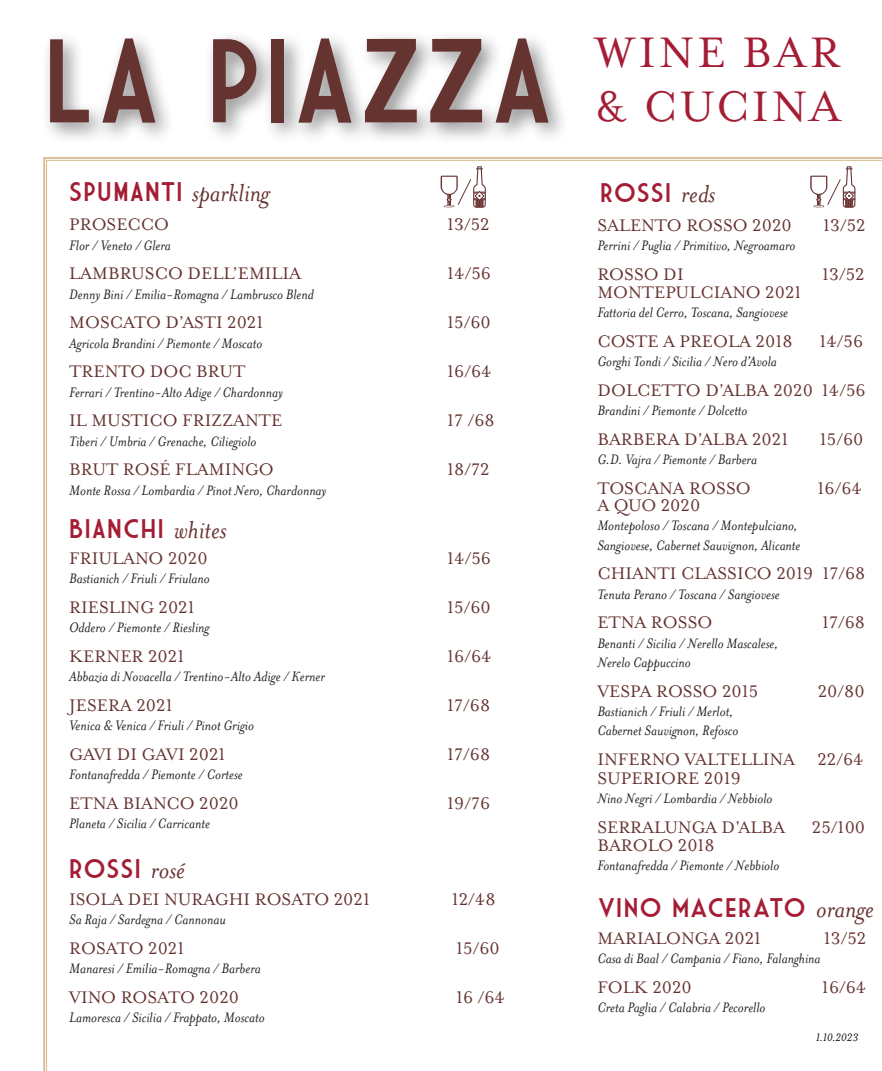
<style>
.page{position:relative;width:882px;height:1071px;background:#fff}
.page>*{position:absolute;margin:0;border:0;box-sizing:border-box;transform-origin:0 0}
.t1{font:115.5px "Market Deco";color:#653330}
.t2{font:49px "Mrs Eaves Roman Lining";letter-spacing:.06em;color:#a41d35}
.t3{font:italic 28px "Mrs Eaves OT";color:#653230}
.t4{font:26.25px "Market Deco";letter-spacing:.025em;color:#a41d35}
.t5{font:19.25px "Mrs Eaves Roman Lining";color:#653230}
.t6{font:19.25px "Mrs Eaves Roman Lining";color:#65312f}
.t7{font:italic 15.75px/19.2px "Mrs Eaves";color:#231f20}
.Menu_Date{font:italic 12.25px "Mrs Eaves OT";letter-spacing:-.005em;color:#000}
.s1{font-family:"Market Deco";font-style:normal;font-size:26.25px;color:#a41d35}
.s2{font-family:"Mrs Eaves OT";font-style:italic;font-size:28px;color:#653230}
</style>
<div class="page">
<div style="left:41px;top:30px;width:530px;height:115px;background:#231f20;opacity:.5"></div>
<p class="t1" style="left:43px;top:17px;width:514px">LA PIAZZA</p>
<p class="t2" style="left:595px;top:26px;width:247px">WINE BAR</p>
<p class="t2" style="left:595px;top:80px;width:247px">&amp; CUCINA</p>
<p class="t3" style="left:69px;top:177px;width:202px"><span class="s1">SPUMANTI</span> sparkling</p>
<p class="t5" style="left:69px;top:214px;width:101px">PROSECCO</p>
<p class="t5" style="left:447px;top:214px;width:44px">13/52</p>
<p class="t7" style="left:69px;top:235px;width:103px">Flor / Veneto / Glera</p>
<p class="t5" style="left:69px;top:263px;width:233px">LAMBRUSCO DELL’EMILIA</p>
<p class="t5" style="left:447px;top:263px;width:45px">14/56</p>
<p class="t7" style="left:69px;top:284px;width:246px">Denny Bini / Emilia-Romagna / Lambrusco Blend</p>
<p class="t5" style="left:69px;top:312px;width:196px">MOSCATO D’ASTI 2021</p>
<p class="t5" style="left:447px;top:312px;width:45px">15/60</p>
<p class="t7" style="left:69px;top:333px;width:195px">Agricola Brandini / Piemonte / Moscato</p>
<p class="t5" style="left:69px;top:361px;width:178px">TRENTO DOC BRUT</p>
<p class="t5" style="left:447px;top:361px;width:46px">16/64</p>
<p class="t7" style="left:69px;top:382px;width:215px">Ferrari / Trentino-Alto Adige / Chardonnay</p>
<p class="t5" style="left:69px;top:410px;width:215px">IL MUSTICO FRIZZANTE</p>
<p class="t5" style="left:447px;top:410px;width:49px">17 /68</p>
<p class="t7" style="left:69px;top:431px;width:189px">Tiberi / Umbria / Grenache, Ciliegiolo</p>
<p class="t5" style="left:69px;top:459px;width:206px">BRUT ROSÉ FLAMINGO</p>
<p class="t5" style="left:447px;top:459px;width:44px">18/72</p>
<p class="t7" style="left:69px;top:480px;width:259px">Monte Rossa / Lombardia / Pinot Nero, Chardonnay</p>
<p class="t4" style="left:69px;top:514px;width:159px">BIANCHI <span class="s2">whites</span></p>
<p class="t5" style="left:69px;top:548px;width:140px">FRIULANO 2020</p>
<p class="t5" style="left:447px;top:548px;width:45px">14/56</p>
<p class="t7" style="left:69px;top:569px;width:142px">Bastianich / Friuli / Friulano</p>
<p class="t5" style="left:69px;top:597px;width:127px">RIESLING 2021</p>
<p class="t5" style="left:447px;top:597px;width:45px">15/60</p>
<p class="t7" style="left:69px;top:618px;width:142px">Oddero / Piemonte / Riesling</p>
<p class="t5" style="left:69px;top:646px;width:117px">KERNER 2021</p>
<p class="t5" style="left:447px;top:646px;width:46px">16/64</p>
<p class="t7" style="left:69px;top:667px;width:257px">Abbazia di Novacella / Trentino-Alto Adige / Kerner</p>
<p class="t5" style="left:69px;top:695px;width:105px">JESERA 2021</p>
<p class="t5" style="left:447px;top:695px;width:45px">17/68</p>
<p class="t7" style="left:69px;top:716px;width:186px">Venica &amp; Venica / Friuli / Pinot Grigio</p>
<p class="t5" style="left:69px;top:744px;width:158px">GAVI DI GAVI 2021</p>
<p class="t5" style="left:447px;top:744px;width:45px">17/68</p>
<p class="t7" style="left:69px;top:765px;width:175px">Fontanafredda / Piemonte / Cortese</p>
<p class="t5" style="left:69px;top:793px;width:171px">ETNA BIANCO 2020</p>
<p class="t5" style="left:447px;top:793px;width:44px">19/76</p>
<p class="t7" style="left:69px;top:814px;width:142px">Planeta / Sicilia / Carricante</p>
<p class="t4" style="left:69px;top:854px;width:117px">ROSSI <span class="s2">rosé</span></p>
<p class="t6" style="left:69px;top:889px;width:302px">ISOLA DEI NURAGHI ROSATO 2021</p>
<p class="t6" style="left:452px;top:889px;width:45px">12/48</p>
<p class="t7" style="left:69px;top:910px;width:158px">Sa Raja / Sardegna / Cannonau</p>
<p class="t5" style="left:69px;top:938px;width:117px">ROSATO 2021</p>
<p class="t5" style="left:456px;top:938px;width:45px">15/60</p>
<p class="t7" style="left:69px;top:959px;width:193px">Manaresi / Emilia-Romagna / Barbera</p>
<p class="t6" style="left:69px;top:987px;width:171px">VINO ROSATO 2020</p>
<p class="t6" style="left:456px;top:987px;width:50px">16 /64</p>
<p class="t7" style="left:69px;top:1008px;width:197px">Lamoresca / Sicilia / Frappato, Moscato</p>
<p class="t4" style="left:600px;top:178px;width:117px">ROSSI <span class="s2">reds</span></p>
<p class="t5" style="left:597px;top:215px;width:196px">SALENTO ROSSO 2020</p>
<p class="t5" style="left:823px;top:215px;width:44px">13/52</p>
<p class="t7" style="left:597px;top:236px;width:200px">Perrini / Puglia / Primitivo, Negroamaro</p>
<p class="t5" style="left:597px;top:264px;width:88px">ROSSO DI</p>
<p class="t5" style="left:822px;top:264px;width:44px">13/52</p>
<p class="t5" style="left:597px;top:282px;width:206px">MONTEPULCIANO 2021</p>
<p class="t7" style="left:597px;top:303px;width:192px">Fattoria del Cerro, Toscana, Sangiovese</p>
<p class="t5" style="left:597px;top:331px;width:197px">COSTE A PREOLA 2018</p>
<p class="t5" style="left:819px;top:331px;width:45px">14/56</p>
<p class="t7" style="left:597px;top:352px;width:181px">Gorghi Tondi / Sicilia / Nero d’Avola</p>
<p class="t5" style="left:597px;top:380px;width:270px">DOLCETTO D’ALBA 2020 14/56</p>
<p class="t7" style="left:597px;top:401px;width:152px">Brandini / Piemonte / Dolcetto</p>
<p class="t5" style="left:597px;top:429px;width:193px">BARBERA D’ALBA 2021</p>
<p class="t5" style="left:820px;top:429px;width:45px">15/60</p>
<p class="t7" style="left:597px;top:450px;width:161px">G.D. Vajra / Piemonte / Barbera</p>
<p class="t5" style="left:597px;top:478px;width:155px">TOSCANA ROSSO</p>
<p class="t5" style="left:818px;top:478px;width:46px">16/64</p>
<p class="t5" style="left:597px;top:495px;width:104px">A QUO 2020</p>
<p class="t7" style="left:597px;top:516px;width:205px">Montepoloso / Toscana / Montepulciano,<br>Sangiovese, Cabernet Sauvignon, Alicante</p>
<p class="t5" style="left:597px;top:563px;width:269px">CHIANTI CLASSICO 2019 17/68</p>
<p class="t7" style="left:597px;top:585px;width:184px">Tenuta Perano / Toscana / Sangiovese</p>
<p class="t5" style="left:597px;top:612px;width:116px">ETNA ROSSO</p>
<p class="t5" style="left:822px;top:612px;width:45px">17/68</p>
<p class="t7" style="left:597px;top:634px;width:183px">Benanti / Sicilia / Nerello Mascalese,<br>Nerelo Cappuccino</p>
<p class="t5" style="left:597px;top:681px;width:163px">VESPA ROSSO 2015</p>
<p class="t5" style="left:818px;top:681px;width:48px">20/80</p>
<p class="t7" style="left:597px;top:702px;width:143px">Bastianich / Friuli / Merlot,<br>Cabernet Sauvignon, Refosco</p>
<p class="t5" style="left:597px;top:749px;width:268px">INFERNO VALTELLINA 22/64</p>
<p class="t5" style="left:597px;top:768px;width:145px">SUPERIORE 2019</p>
<p class="t7" style="left:597px;top:789px;width:177px">Nino Negri / Lombardia / Nebbiolo</p>
<p class="t5" style="left:597px;top:817px;width:189px">SERRALUNGA D'ALBA</p>
<p class="t5" style="left:812px;top:817px;width:55px">25/100</p>
<p class="t5" style="left:597px;top:835px;width:119px">BAROLO 2018</p>
<p class="t7" style="left:597px;top:856px;width:184px">Fontanafredda / Piemonte / Nebbiolo</p>
<p class="t4" style="left:597px;top:893px;width:278px">VINO MACERATO <span class="s2">orange</span></p>
<p class="t5" style="left:597px;top:928px;width:165px">MARIALONGA 2021</p>
<p class="t5" style="left:824px;top:928px;width:44px">13/52</p>
<p class="t7" style="left:597px;top:949px;width:225px">Casa di Baal / Campania / Fiano, Falanghina</p>
<p class="t5" style="left:597px;top:977px;width:96px">FOLK 2020</p>
<p class="t5" style="left:822px;top:977px;width:46px">16/64</p>
<p class="t7" style="left:597px;top:998px;width:170px">Creta Paglia / Calabria / Pecorello</p>
<p class="Menu_Date" style="left:816px;top:1031px;width:44px">1.10.2023</p>
</div>
